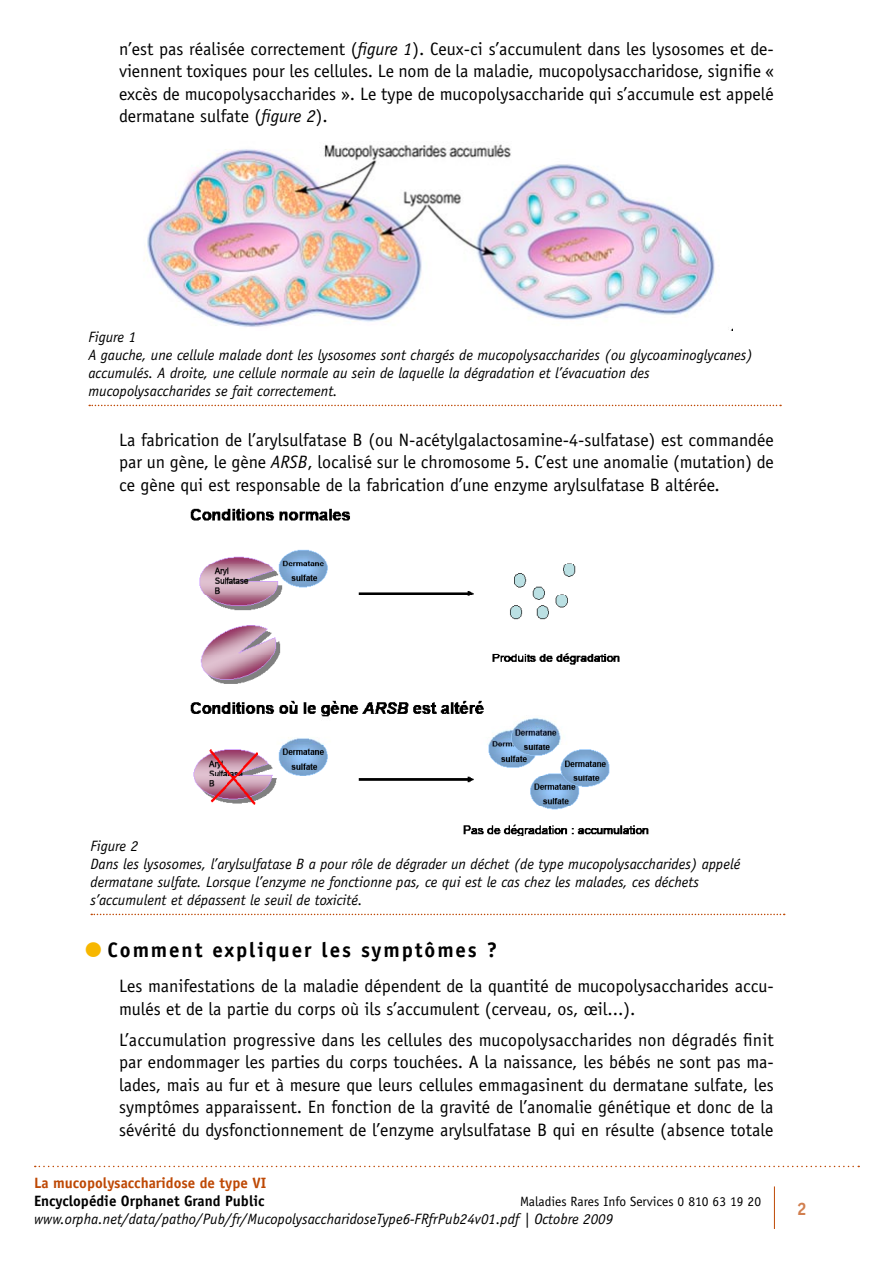
<style>
.page{position:relative;width:893px;height:1263px;background:#fff}
.page>*{position:absolute;margin:0;border:0;box-sizing:border-box;transform-origin:0 0}
.t1{font:700 21px "Officina Sans";letter-spacing:.09em;color:#000}
.t2{font:18px/22.5px "Officina Sans";color:#000;text-align:justify}
.t3{font:italic 15px/18px "Officina Sans";color:#000}
.t4{font:700 15px "Officina Sans";color:#000}
.t5{font:700 15px "Officina Sans";color:#be4804}
.t6{font:13.5px "Officina Sans";color:#000}
.s1{font-style:italic}
.s2{color:#f7b700}
</style>
<div class="page">
<hr style="left:774px;top:1186px;width:1px;height:43px;background:#be4804">
<svg style="left:35px;top:1166px;width:824px;height:1px"></svg>
<img style="left:190px;top:508px;width:459px;height:328px">
<svg style="left:91px;top:914px;width:694px;height:1px"></svg>
<svg style="left:89px;top:405px;width:692px;height:1px"></svg>
<img style="left:143px;top:144px;width:590px;height:186px">
<p class="t2" style="left:119px;top:37px;width:657px">n’est pas réalisée correctement (<span class="s1">figure 1</span>). Ceux-ci s’accumulent dans les lysosomes et de&shy;viennent toxiques pour les cellules. Le nom de la maladie, mucopolysaccharidose, signifie « excès de mucopolysaccharides ». Le type de mucopolysaccharide qui s’accumule est appelé dermatane sulfate (<span class="s1">figure 2</span>).</p>
<p class="t3" style="left:88px;top:328px;width:666px">Figure 1<br>A gauche, une cellule malade dont les lysosomes sont chargés de mucopolysaccharides (ou glycoaminoglycanes) accumulés. A droite, une cellule normale au sein de laquelle la dégradation et l’évacuation des mucopolysaccharides se fait correctement.</p>
<p class="t2" style="left:119px;top:428px;width:656px">La fabrication de l’arylsulfatase B (ou N-acétylgalactosamine-4-sulfatase) est commandée par un gène, le gène <span class="s1">ARSB</span>, localisé sur le chromosome 5. C’est une anomalie (mutation) de ce gène qui est responsable de la fabrication d’une enzyme arylsulfatase B altérée.</p>
<p class="t3" style="left:90px;top:837px;width:651px">Figure 2<br>Dans les lysosomes, l’arylsulfatase B a pour rôle de dégrader un déchet (de type mucopolysaccharides) appelé dermatane sulfate. Lorsque l’enzyme ne fonctionne pas, ce qui est le cas chez les malades, ces déchets s’accumulent et dépassent le seuil de toxicité.</p>
<p class="t1" style="left:85px;top:937px;width:414px"><span class="s2">●</span> Comment expliquer les symptômes ?</p>
<p class="t2" style="left:119px;top:975px;width:656px">Les manifestations de la maladie dépendent de la quantité de mucopolysaccharides accu&shy;mulés et de la partie du corps où ils s’accumulent (cerveau, os, œil...).</p>
<p class="t2" style="left:119px;top:1028px;width:656px">L’accumulation progressive dans les cellules des mucopolysaccharides non dégradés finit par endommager les parties du corps touchées. A la naissance, les bébés ne sont pas ma&shy;lades, mais au fur et à mesure que leurs cellules emmagasinent du dermatane sulfate, les symptômes apparaissent. En fonction de la gravité de l’anomalie génétique et donc de la sévérité du dysfonctionnement de l’enzyme arylsulfatase B qui en résulte (absence totale</p>
<p class="t5" style="left:34px;top:1174px;width:234px">La mucopolysaccharidose de type VI</p>
<p class="t4" style="left:34px;top:1192px;width:232px">Encyclopédie Orphanet Grand Public</p>
<p class="t6" style="left:520px;top:1194px;width:243px">Maladies Rares Info Services 0 810 63 19 20</p>
<p class="t3" style="left:34px;top:1210px;width:581px">www.orpha.net/data/patho/Pub/fr/MucopolysaccharidoseType6-FRfrPub24v01.pdf | Octobre 2009</p>
</div>
